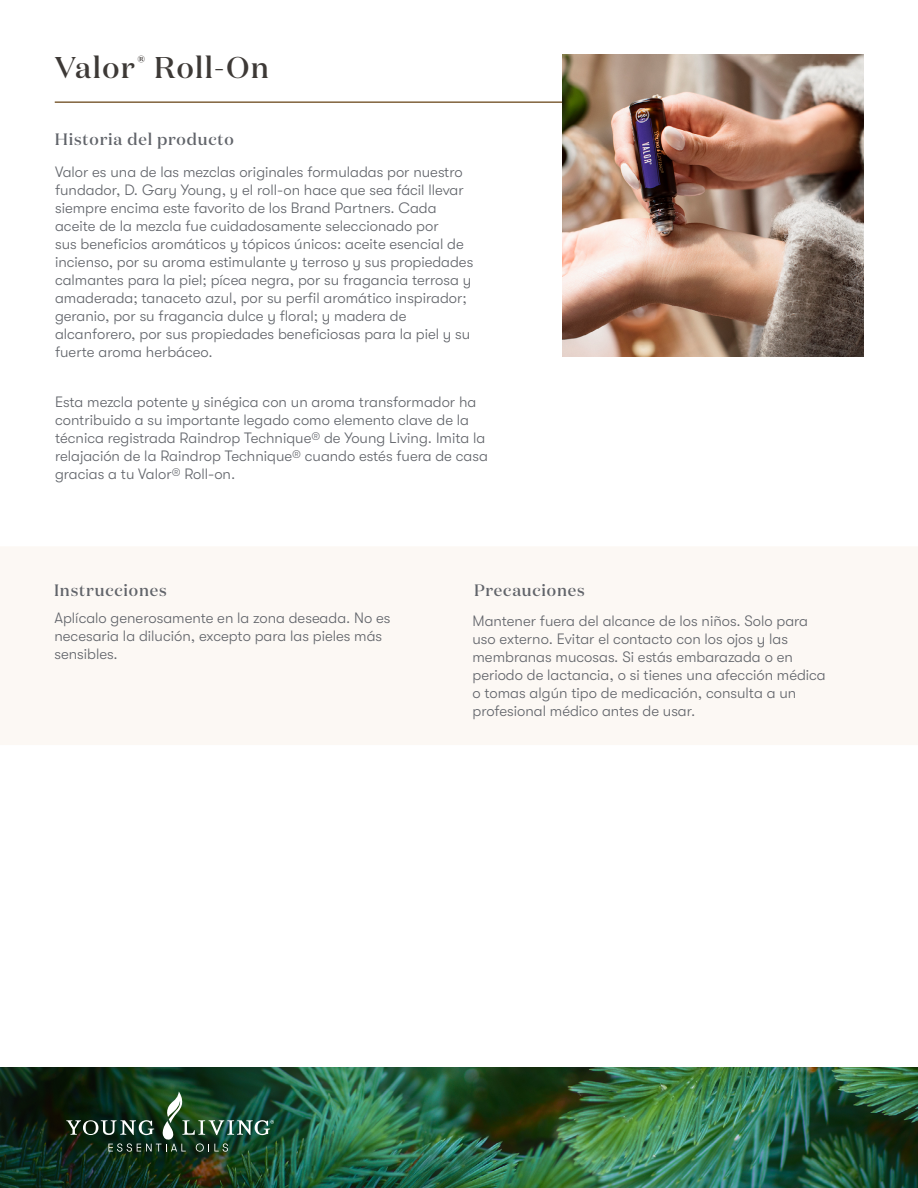
<style>
.page{position:relative;width:918px;height:1188px;background:#fff}
.page>*{position:absolute;margin:0;border:0;box-sizing:border-box;transform-origin:0 0}
.t1{font:500 30px "Domaine Display";letter-spacing:.05em;color:#3d3936}
.t2{font:500 16.5px "Domaine Display";letter-spacing:.05em;color:#61646a}
.t3{font:300 15px/18px "GT Walsheim Pro";color:#61646a}
</style>
<div class="page">
<div style="left:0;top:547px;width:918px;height:198px;background:#fcf8f4"></div>
<img style="left:0;top:1067px;width:918px;height:121px">
<img style="left:66px;top:1092px;width:208px;height:60px">
<hr style="left:55px;top:101px;width:544px;height:2px;background:#80623b">
<img style="left:562px;top:55px;width:302px;height:301px">
<h1 class="t1" style="left:55px;top:49px;width:216px">Valor<sup>®</sup> Roll-On</h1>
<p class="t2" style="left:55px;top:128px;width:181px">Historia del producto</p>
<p class="t3" style="left:55px;top:163px;width:420px">Valor es una de las mezclas originales formuladas por nuestro fundador, D. Gary Young, y el roll-on hace que sea fácil llevar siempre encima este favorito de los Brand Partners. Cada aceite de la mezcla fue cuidadosamente seleccionado por<br>sus beneficios aromáticos y tópicos únicos: aceite esencial de incienso, por su aroma estimulante y terroso y sus propiedades calmantes para la piel; pícea negra, por su fragancia terrosa y amaderada; tanaceto azul, por su perfil aromático inspirador; geranio, por su fragancia dulce y floral; y madera de alcanforero, por sus propiedades beneficiosas para la piel y su fuerte aroma herbáceo.</p>
<p class="t3" style="left:55px;top:393px;width:434px">Esta mezcla potente y sinégica con un aroma transformador ha contribuido a su importante legado como elemento clave de la técnica registrada Raindrop Technique® de Young Living. Imita la relajación de la Raindrop Technique® cuando estés fuera de casa gracias a tu Valor® Roll-on.</p>
<p class="t2" style="left:54px;top:580px;width:114px">Instrucciones</p>
<p class="t2" style="left:474px;top:580px;width:112px">Precauciones</p>
<p class="t3" style="left:54px;top:609px;width:338px">Aplícalo generosamente en la zona deseada. No es necesaria la dilución, excepto para las pieles más sensibles.</p>
<p class="t3" style="left:473px;top:612px;width:355px">Mantener fuera del alcance de los niños. Solo para uso externo. Evitar el contacto con los ojos y las membranas mucosas. Si estás embarazada o en periodo de lactancia, o si tienes una afección médica o tomas algún tipo de medicación, consulta a un profesional médico antes de usar.</p>
</div>
